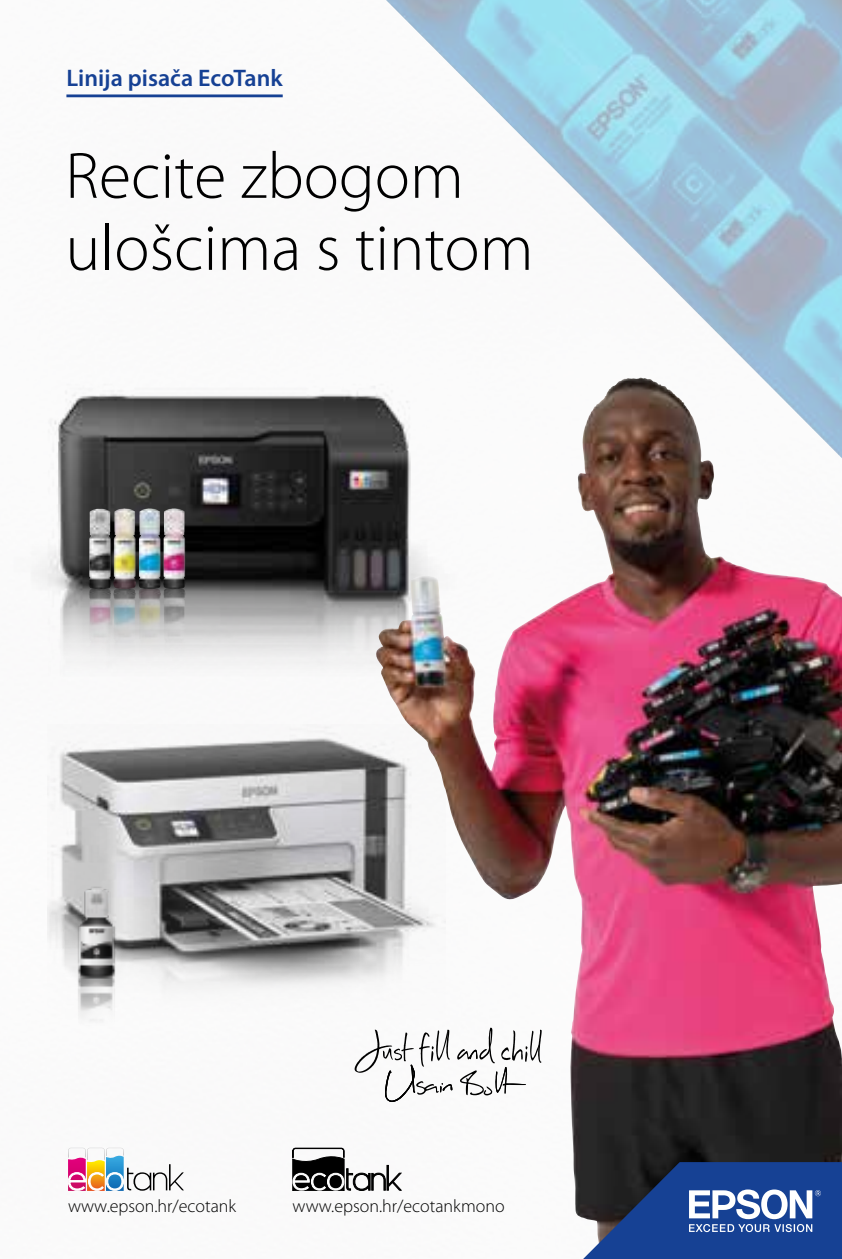
<style>
.page{position:relative;width:842px;height:1259px;background:#fff}
.page>*{position:absolute;margin:0;border:0;box-sizing:border-box;transform-origin:0 0}
.t1{font:300 66px/72px "Myriad Pro";color:#000}
.t2{font:600 24px "Myriad Pro";color:#164194}
.t3{font:300 18px "Myriad Pro";color:#000}
</style>
<div class="page">
<img style="left:47px;top:97px;width:795px;height:1121px">
<img style="left:360px;top:0;width:482px;height:484px">
<hr style="left:66px;top:94px;width:217px;height:3px;background:#164194">
<img style="left:31px;top:352px;width:444px;height:326px">
<img style="left:113px;top:508px;width:23px;height:161px">
<img style="left:89px;top:508px;width:22px;height:161px">
<img style="left:138px;top:508px;width:23px;height:161px">
<img style="left:163px;top:508px;width:23px;height:161px">
<img style="left:379px;top:378px;width:262px;height:393px">
<img style="left:48px;top:725px;width:397px;height:302px">
<img style="left:73px;top:986px;width:47px;height:82px">
<img style="left:73px;top:883px;width:47px;height:103px">
<svg style="left:68px;top:1147px;width:116px;height:44px"></svg>
<svg style="left:292px;top:1147px;width:110px;height:44px"></svg>
<svg style="left:355px;top:1027px;width:187px;height:75px"></svg>
<svg style="left:583px;top:1162px;width:259px;height:97px;background:#32518c"></svg>
<h2 class="t2" style="left:66px;top:63px;width:218px">Linija pisača EcoTank</h2>
<h1 class="t1" style="left:65px;top:141px;width:470px">Recite zbogom ulošcima s tintom</h1>
<p class="t3" style="left:68px;top:1196px;width:170px">www.epson.hr/ecotank</p>
<p class="t3" style="left:293px;top:1196px;width:214px">www.epson.hr/ecotankmono</p>
</div>
